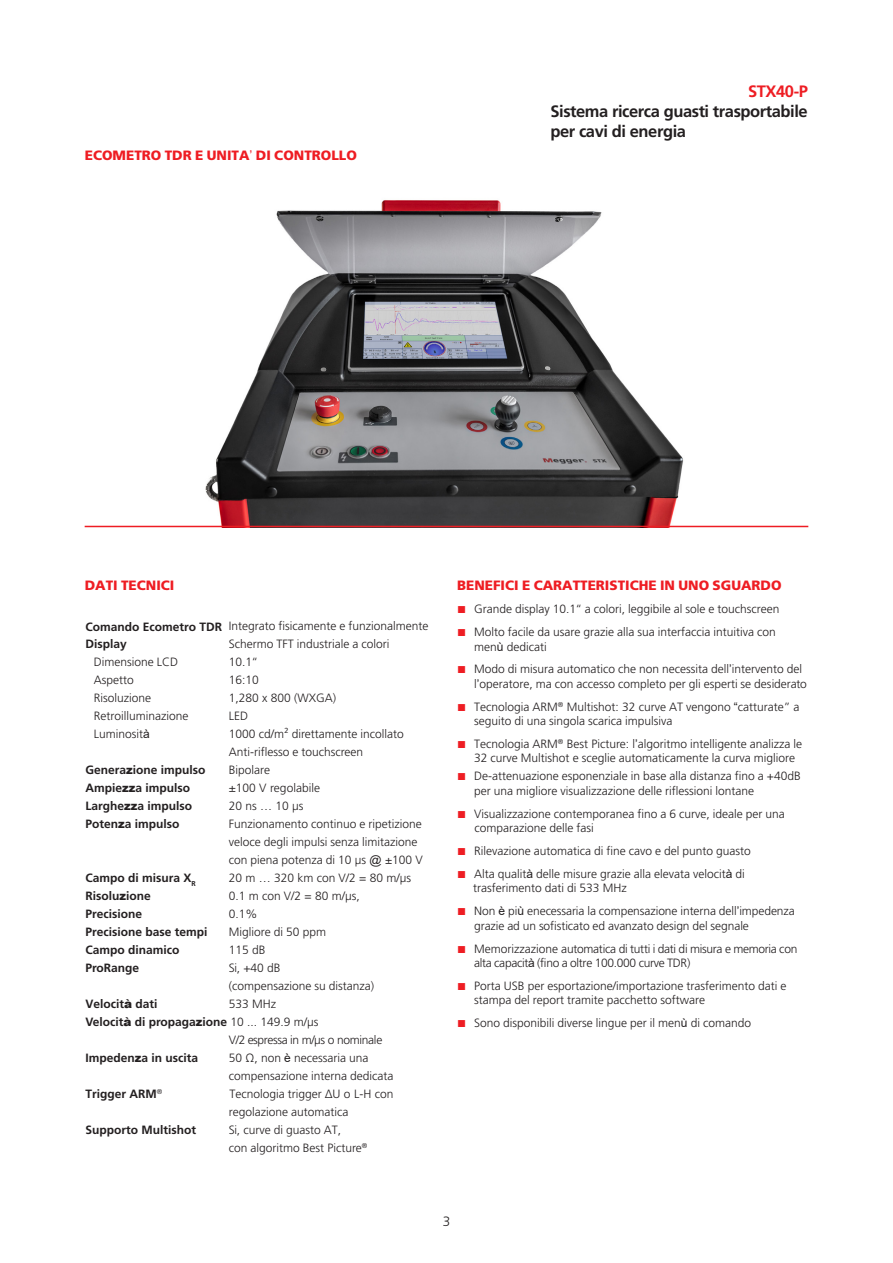
<style>
.page{position:relative;width:893px;height:1263px;background:#fff}
.page>*{position:absolute;margin:0;border:0;box-sizing:border-box;transform-origin:0 0}
.Product_Description{font:700 16.5px/19.8px "Frutiger LT Pro";letter-spacing:-.025em;color:#231f20;text-align:justify}
.Red_Body_Heading{font:900 13.5px "Frutiger LT Pro";color:#ee1d23}
.Specifications_Item{font:900 13.5px "Frutiger LT Pro";color:#ee1d23}
.t1{font:300 13.5px "Frutiger LT Pro";color:#231f20}
.Specifications_Item-2{font:300 12px/18px "Frutiger LT Pro";color:#231f20}
.Specifications_Item-3{font:700 12px "Frutiger LT Pro";color:#231f20}
.Specifications_Item-4{font:300 12px/14.4px "Frutiger LT Pro";letter-spacing:-.025em;color:#231f20}
.Specifications_Item-5{font:300 12px "Frutiger LT Pro";letter-spacing:-.03em;color:#231f20}
.s1{font-family:"Arial";font-weight:400}
.s2{color:#ee1d23}
.s3{font-family:"Arial";font-weight:900}
.s4{font-weight:300}
.s5{font-family:"Arial";font-weight:400;font-size:15px;color:#ee1d23}
.s6{color:#fff}
</style>
<div class="page">
<img style="left:195px;top:200px;width:503px;height:326px">
<hr style="left:85px;top:526px;width:723px;height:1px;background:#ee1d23">
<p class="Red_Body_Heading" style="left:85px;top:147px;width:273px">ECOMETRO TDR E UNITA<span class="s1">’</span> DI CONTROLLO</p>
<p class="Product_Description" style="left:550px;top:82px;width:259px;text-indent:198px"><span class="s2">STX40-P </span>Sistema ricerca guasti trasportabile per cavi di energia</p>
<p class="Specifications_Item" style="left:85px;top:577px;width:91px">DATI TECNICI</p>
<p class="Specifications_Item-3" style="left:85px;top:620px;width:138px">Comando Ecometro TDR</p>
<p class="Specifications_Item-2" style="left:229px;top:617px;width:201px">Integrato fisicamente e funzionalmente</p>
<p class="Specifications_Item-3" style="left:85px;top:637px;width:43px">Display</p>
<p class="Specifications_Item-2" style="left:94px;top:653px;width:96px">Dimensione LCD<br>Aspetto<br>Risoluzione<br>Retroilluminazione<br>Luminosit<span class="s1">à</span></p>
<p class="Specifications_Item-2" style="left:229px;top:635px;width:177px">Schermo TFT industriale a colori<br>10.1‘‘<br>16:10<br>1,280 x 800 (WXGA)<br>LED<br>1000 cd/m² direttamente incollato<br>Anti-riflesso e touchscreen</p>
<p class="Specifications_Item-3" style="left:85px;top:763px;width:122px">Genera<span class="s3">z</span>ione impulso</p>
<p class="Specifications_Item-2" style="left:229px;top:761px;width:43px">Bipolare</p>
<p class="Specifications_Item-3" style="left:85px;top:781px;width:106px">Ampie<span class="s3">zz</span>a impulso</p>
<p class="Specifications_Item-2" style="left:229px;top:779px;width:93px">±100 V regolabile</p>
<p class="Specifications_Item-3" style="left:85px;top:799px;width:108px">Larghe<span class="s3">zz</span>a impulso</p>
<p class="Specifications_Item-2" style="left:229px;top:797px;width:76px">20 ns … 10 µs</p>
<p class="Specifications_Item-3" style="left:85px;top:817px;width:96px">Poten<span class="s3">z</span>a impulso</p>
<p class="Specifications_Item-2" style="left:229px;top:815px;width:196px">Funzionamento continuo e ripetizione veloce degli impulsi senza limitazione con piena potenza di 10 µs <span class="s1">@</span> ±100 V</p>
<p class="Specifications_Item-3" style="left:85px;top:871px;width:112px">Campo di misura X<sub>R</sub></p>
<p class="Specifications_Item-2" style="left:229px;top:869px;width:184px">20 m … 320 km con V/2 = 80 m/µs</p>
<p class="Specifications_Item-3" style="left:85px;top:889px;width:67px">Risolu<span class="s3">z</span>ione</p>
<p class="Specifications_Item-2" style="left:229px;top:887px;width:132px">0.1 m con V/2 = 80 m/µs,</p>
<p class="Specifications_Item-3" style="left:85px;top:907px;width:58px">Precisione</p>
<p class="Specifications_Item-2" style="left:229px;top:905px;width:30px">0.1%</p>
<p class="Specifications_Item-3" style="left:85px;top:925px;width:124px">Precisione base tempi</p>
<p class="Specifications_Item-2" style="left:229px;top:923px;width:99px">Migliore di 50 ppm</p>
<p class="Specifications_Item-3" style="left:85px;top:943px;width:96px">Campo dinamico</p>
<p class="Specifications_Item-2" style="left:229px;top:941px;width:38px">115 dB</p>
<p class="Specifications_Item-3" style="left:85px;top:961px;width:55px">ProRange</p>
<p class="Specifications_Item-2" style="left:229px;top:959px;width:147px">Si, +40 dB<br>(compensazione su distanza)</p>
<p class="Specifications_Item-3" style="left:85px;top:997px;width:74px">Velocit<span class="s3">à</span> dati</p>
<p class="Specifications_Item-2" style="left:229px;top:995px;width:49px">533 MHz</p>
<p class="Specifications_Item-3" style="left:85px;top:1015px;width:235px">Velocit<span class="s3">à</span> di propaga<span class="s3">z</span>ione <span class="s4">10 ... 149.9 m/μs</span></p>
<p class="Specifications_Item-5" style="left:229px;top:1033px;width:155px">V/2 espressa in m/µs o nominale</p>
<p class="Specifications_Item-3" style="left:85px;top:1051px;width:114px">Impeden<span class="s3">z</span>a in uscita</p>
<p class="Specifications_Item-2" style="left:229px;top:1049px;width:166px">50 Ω, non <span class="s1">è</span> necessaria una compensazione interna dedicata</p>
<p class="Specifications_Item-3" style="left:85px;top:1087px;width:78px">Trigger ARM<sup>®</sup></p>
<p class="Specifications_Item-2" style="left:229px;top:1085px;width:166px">Tecnologia trigger ΔU o L-H con regolazione automatica</p>
<p class="Specifications_Item-3" style="left:85px;top:1123px;width:112px">Supporto Multishot</p>
<p class="Specifications_Item-2" style="left:229px;top:1121px;width:140px">Si, curve di guasto AT,<br>con algoritmo Best Picture<sup>®</sup></p>
<p class="Red_Body_Heading" style="left:457px;top:577px;width:326px">BENEFICI E CARATTERISTICHE IN UNO SGUARDO</p>
<p class="Specifications_Item-2" style="left:457px;top:600px;width:324px"><span class="s5">■</span> Grande display 10.1‘‘ a colori, leggibile al sole e touchscreen</p>
<p class="Specifications_Item-2" style="left:474px;top:625px;width:303px;line-height:14.4px;text-indent:-17px"><span class="s5">■</span> Molto facile da usare grazie alla sua interfaccia intuitiva con men<span class="s1">ù</span> dedicati</p>
<p class="Specifications_Item-2" style="left:474px;top:662px;width:334px;line-height:14.4px;text-indent:-17px"><span class="s5">■</span> Modo di misura automatico che non necessita dell<span class="s1">’</span>intervento del l<span class="s1">’</span>operatore, ma con accesso completo per gli esperti se desiderato</p>
<p class="Specifications_Item-2" style="left:474px;top:699px;width:327px;line-height:14.4px;text-indent:-17px"><span class="s5">■</span> Tecnologia ARM<sup>®</sup> Multishot: 32 curve AT vengono <span class="s1">“</span>catturate” a seguito di una singola scarica impulsiva</p>
<p class="Specifications_Item-2" style="left:474px;top:737px;width:330px;line-height:14.4px;text-indent:-17px"><span class="s5">■</span> Tecnologia ARM<sup>®</sup> Best Picture: l<span class="s1">’</span>algoritmo intelligente analizza le<br>32 curve Multishot e sceglie automaticamente la curva migliore</p>
<p class="Specifications_Item-2" style="left:474px;top:769px;width:328px;line-height:14.4px;text-indent:-17px"><span class="s5">■</span> De-attenuazione esponenziale in base alla distanza fino a +40dB per una migliore visualizzazione delle riflessioni lontane</p>
<p class="Specifications_Item-2" style="left:457px;top:806px;width:329px;line-height:14.4px"><span class="s5">■</span> Visualizzazione contemporanea fino a 6 curve, ideale per una <span class="s6">coii</span>comparazione delle fasi</p>
<p class="Specifications_Item-2" style="left:457px;top:842px;width:295px"><span class="s5">■</span> Rilevazione automatica di fine cavo e del punto guasto</p>
<p class="Specifications_Item-2" style="left:457px;top:867px;width:289px;line-height:14.4px"><span class="s5">■</span> Alta qualit<span class="s1">à</span> delle misure grazie alla elevata velocit<span class="s1">à</span> di <span class="s6">iiiiii</span>trasferimento dati di 533 MHz</p>
<p class="Specifications_Item-2" style="left:474px;top:904px;width:322px;line-height:14.4px;text-indent:-17px"><span class="s5">■</span> Non <span class="s1">è</span> pi<span class="s1">ù</span> enecessaria la compensazione interna dell<span class="s1">’</span>impedenza grazie ad un sofisticato ed avanzato design del segnale</p>
<p class="Specifications_Item-4" style="left:474px;top:941px;width:325px;text-indent:-17px"><span class="s5">■</span> Memorizzazione automatica di tutti i dati di misura e memoria con alta capacit<span class="s1">à</span> (fino a oltre 100.000 curve TDR)</p>
<p class="Specifications_Item-2" style="left:474px;top:978px;width:314px;line-height:14.4px;text-indent:-17px"><span class="s5">■</span> Porta USB per esportazione/importazione trasferimento dati e stampa del report tramite pacchetto software</p>
<p class="Specifications_Item-2" style="left:457px;top:1014px;width:296px"><span class="s5">■</span> Sono disponibili diverse lingue per il men<span class="s1">ù</span> di comando</p>
<p class="t1" style="left:443px;top:1214px;width:9px">3</p>
</div>
